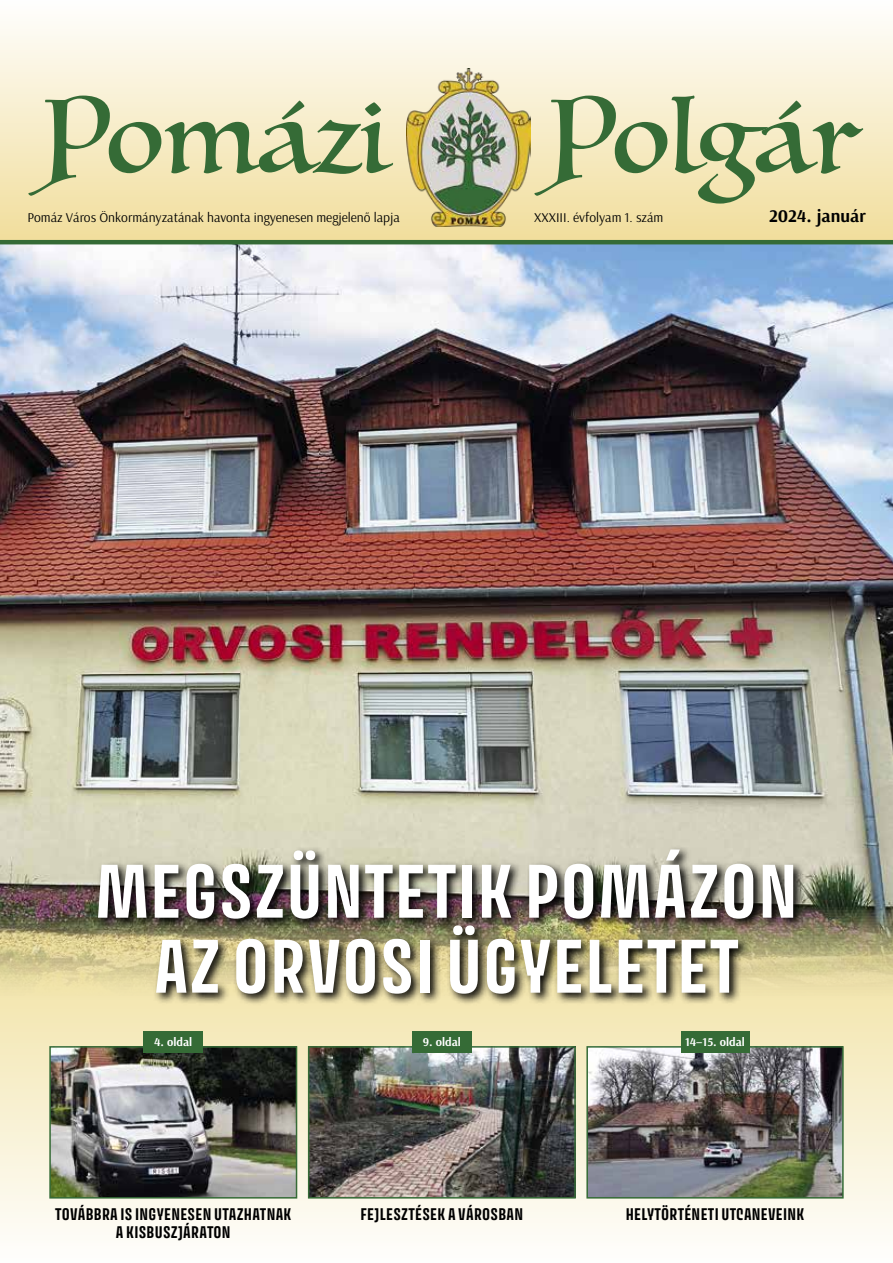
<style>
.page{position:relative;width:893px;height:1263px;background:#fff}
.page>*{position:absolute;margin:0;border:0;box-sizing:border-box;transform-origin:0 0}
.t1{font:100.65px "Luminari";color:#356b36}
.t2{font:700 67.5px/75px "Avory I Latn";letter-spacing:.02em;color:#fff;text-align:center}
.t3{font:700 18px "Arsenal";color:#000}
.t4{font:700 15px "Avory I Latn";letter-spacing:.02em;color:#000}
.t5{font:13.5px "Arsenal";color:#000}
.t6{font:700 12px "Arsenal";color:#fff}
</style>
<div class="page">
<svg style="left:0;top:995px;width:893px;height:237px"></svg>
<div style="left:0;top:0;width:893px;height:248px;background:linear-gradient(to bottom,#fefefe,#f0dd99)"></div>
<img style="left:406px;top:68px;width:124px;height:158px">
<img style="left:0;top:244px;width:893px;height:751px">
<hr style="left:0;top:240px;width:893px;height:4px;background:#356b36">
<img style="left:95px;top:845px;width:710px;height:161px">
<img style="left:589px;top:1049px;width:252px;height:146px">
<div style="left:586px;top:1046px;width:258px;height:152px;border:2px solid #356b36"></div>
<img style="left:52px;top:1049px;width:242px;height:146px">
<div style="left:49px;top:1046px;width:248px;height:152px;border:2px solid #356b36"></div>
<div style="left:681px;top:1031px;width:68px;height:21px;background:#356b36"></div>
<img style="left:311px;top:1049px;width:262px;height:146px">
<div style="left:308px;top:1046px;width:268px;height:152px;border:2px solid #356b36"></div>
<div style="left:144px;top:1031px;width:59px;height:21px;background:#356b36"></div>
<div style="left:412px;top:1031px;width:60px;height:21px;background:#356b36"></div>
<h1 class="t1" style="left:44px;top:51px;width:344px">Pomázi</h1>
<h1 class="t1" style="left:550px;top:51px;width:310px">Polgár</h1>
<p class="t5" style="left:27px;top:210px;width:374px">Pomáz Város Önkormányzatának havonta ingyenesen megjelenő lapja</p>
<p class="t5" style="left:534px;top:210px;width:131px">XXXIII. évfolyam 1. szám</p>
<p class="t3" style="left:769px;top:205px;width:98px">2024. január</p>
<h2 class="t2" style="left:95px;top:853px;width:704px">MEGSZÜNTETIK POMÁZON<br>AZ ORVOSI ÜGYELETET</h2>
<p class="t6" style="left:154px;top:1035px;width:40px">4. oldal</p>
<p class="t6" style="left:423px;top:1035px;width:40px">9. oldal</p>
<p class="t6" style="left:685px;top:1035px;width:61px">14–15. oldal</p>
<p class="t4" style="left:55px;top:1204px;width:238px">TOVÁBBRA IS INGYENESEN UTAZHATNAK</p>
<p class="t4" style="left:626px;top:1204px;width:180px">HELYTÖRTÉNETI UTCANEVEINK</p>
<p class="t4" style="left:116px;top:1222px;width:116px">A KISBUSZJÁRATON</p>
<p class="t4" style="left:360px;top:1204px;width:164px">FEJLESZTÉSEK A VÁROSBAN</p>
</div>
